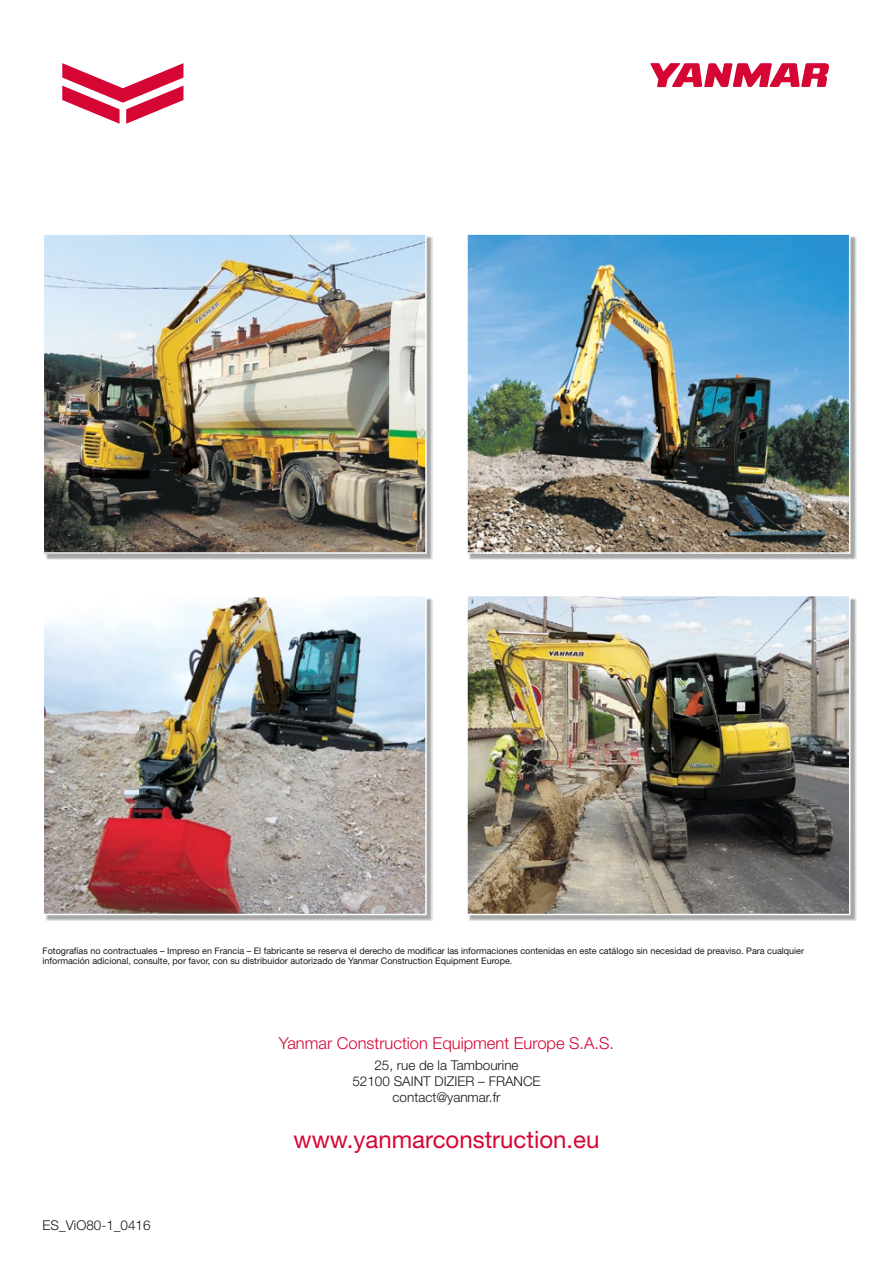
<style>
.page{position:relative;width:893px;height:1263px;background:#fff}
.page>*{position:absolute;margin:0;border:0;box-sizing:border-box;transform-origin:0 0}
.t1{font:24px "Helvetica Neue LT Std";color:#d50634}
.t2{font:300 16.5px "Helvetica Neue LT Std";color:#d50634}
.t3{font:300 13.5px/16.2px "Helvetica Neue LT Std";color:#181716;text-align:center}
.t4{font:9px/10.8px "Helvetica Neue LT Std";color:#181716}
</style>
<div class="page">
<img style="left:46px;top:236px;width:387px;height:324px">
<img style="left:44px;top:234px;width:383px;height:320px">
<img style="left:469px;top:236px;width:388px;height:324px">
<img style="left:467px;top:234px;width:383px;height:320px">
<img style="left:469px;top:598px;width:388px;height:323px">
<img style="left:467px;top:596px;width:383px;height:319px">
<img style="left:46px;top:598px;width:387px;height:323px">
<img style="left:44px;top:596px;width:383px;height:319px">
<svg style="left:650px;top:63px;width:179px;height:24px"></svg>
<svg style="left:62px;top:63px;width:121px;height:61px"></svg>
<p class="t4" style="left:43px;top:945px;width:763px">Fotografías no contractuales – Impreso en Francia – El fabricante se reserva el derecho de modificar las informaciones contenidas en este catálogo sin necesidad de preaviso. Para cualquier información adicional, consulte, por favor, con su distribuidor autorizado de Yanmar Construction Equipment Europe.</p>
<h3 class="t3" style="left:43px;top:1217px;width:110px">ES_ViO80-1_0416</h3>
<h2 class="t2" style="left:279px;top:1033px;width:337px">Yanmar Construction Equipment Europe S.A.S.</h2>
<h3 class="t3" style="left:352px;top:1056px;width:190px">25, rue de la Tambourine<br>52100 SAINT DIZIER – FRANCE contact@yanmar.fr</h3>
<h1 class="t1" style="left:294px;top:1125px;width:307px">www.yanmarconstruction.eu</h1>
</div>
